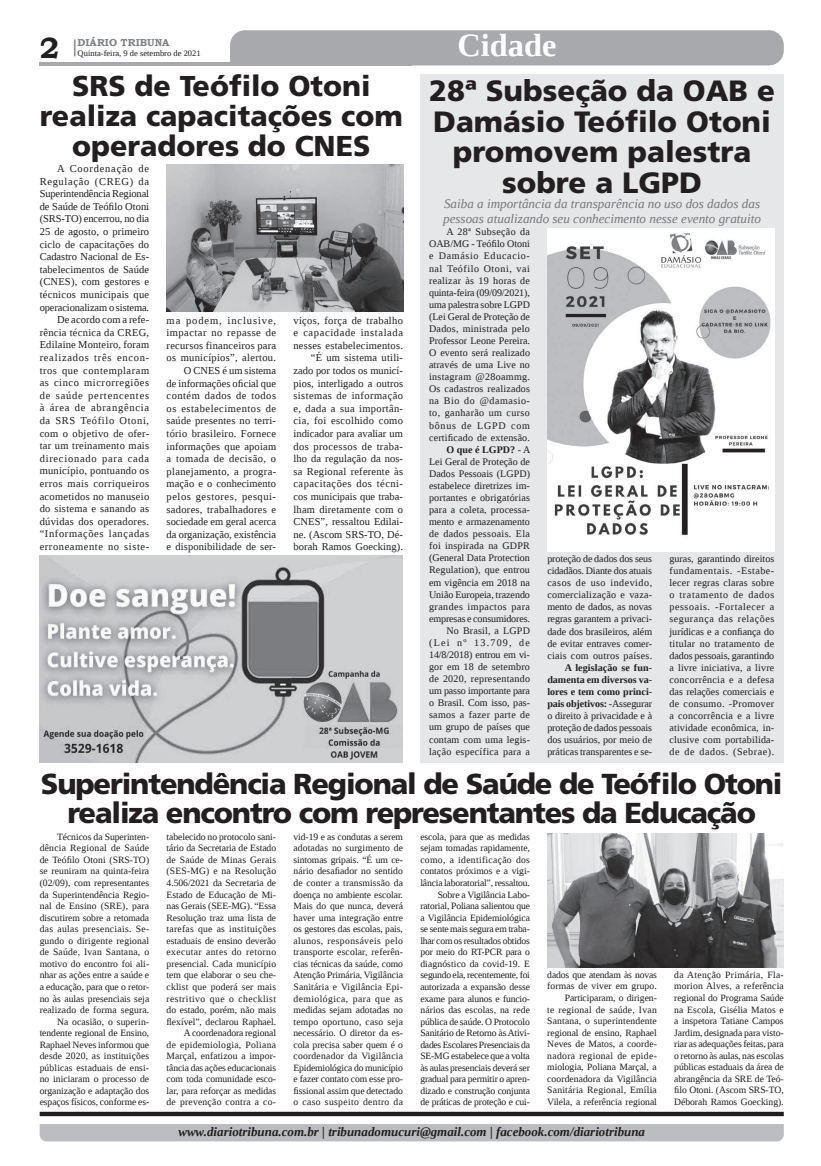
<style>
.page{position:relative;width:821px;height:1166px;background:#fff}
.page>*{position:absolute;margin:0;border:0;box-sizing:border-box;transform-origin:0 0}
.t1{font:700 32.38px "Liberation Serif";color:#fff}
.t2{font:900 29.31px/30.6px "Frutiger LT Std";color:#231f20;text-align:center}
.t3{font:700 29.31px "Bookman Old Style";color:#231f20}
.t4{font:900 28.88px/29.8px "Frutiger LT Std";letter-spacing:-.04em;color:#231f20;text-align:center}
.t5{font:900 28.7px/30px "Frutiger LT Std";color:#231f20;text-align:center}
.t6{font:italic 13.12px/14.9px "Liberation Serif";color:#76787b}
.t7{font:italic 700 12.95px "Liberation Serif";color:#231f20}
.t8{font:10.5px/12.6px "Liberation Serif";letter-spacing:.025em;color:#231f20;text-align:right}
.t9{font:10.06px/12.1px "Liberation Serif";letter-spacing:.015em;color:#231f20;text-align:justify}
.t10{font:700 10.06px "Bookman Old Style";color:#808285}
.t11{font:9.62px/11.5px "Liberation Serif";letter-spacing:-.005em;color:#231f20;text-align:right}
.t12{font:8.4px "Liberation Serif";color:#231f20}
.s1{font-weight:700}
</style>
<div class="page">
<svg style="left:74px;top:39px;width:2px;height:17px"></svg>
<hr style="left:40px;top:62px;width:372px;height:3px;background:#a8a9ad">
<div style="left:230px;top:30px;width:554px;height:35px;background:#a8a9ad"></div>
<div style="left:40px;top:1124px;width:744px;height:17px;background:#bcbdc0"></div>
<div style="left:420px;top:74px;width:364px;height:688px;background:#e6e7e9"></div>
<img style="left:547px;top:228px;width:227px;height:323px">
<img style="left:167px;top:165px;width:236px;height:146px">
<img style="left:547px;top:833px;width:237px;height:134px">
<img style="left:40px;top:555px;width:363px;height:207px">
<hr style="left:40px;top:1112px;width:744px;height:4px;background:#231f20">
<h2 class="t3" style="left:40px;top:27px;width:21px">2</h2>
<p class="t10" style="left:78px;top:35px;width:93px">DIÁRIO TRIBUNA</p>
<p class="t12" style="left:78px;top:48px;width:125px">Quinta-feira, 9 de setembro de 2021</p>
<h3 class="t5" style="left:40px;top:71px;width:365px">SRS de Teófilo Otoni realiza capacitações com operadores do CNES</h3>
<p class="t8" style="left:40px;top:162px;width:111px">A Coordenação de<br>Regulação (CREG) da<br>Superintendência Regional de Saúde de Teófilo Otoni (SRS-TO) encerrou, no dia<br>25 de agosto, o primeiro ciclo de capacitações do<br>Cadastro Nacional de Es&shy;tabelecimentos de Saúde (CNES), com gestores e técnicos municipais que operacionalizam o sistema.<br>De acordo com a refe&shy;rência técnica da CREG,<br>Edilaine Monteiro, foram realizados três encon&shy;tros que contemplaram as cinco microrregiões de saúde pertencentes à área de abrangência da SRS Teófilo Otoni, com o objetivo de ofer&shy;tar um treinamento mais direcionado para cada município, pontuando os erros mais corriqueiros acometidos no manuseio do sistema e sanando as dúvidas dos operadores. “Informações lançadas erroneamente no siste-</p>
<p class="t8" style="left:167px;top:314px;width:111px">ma podem, inclusive, impactar no repasse de recursos financeiros para os municípios”, alertou.<br>O CNES é um sistema<br>de informações oficial que contém dados de todos os estabelecimentos de saúde presentes no terri&shy;tório brasileiro. Fornece informações que apoiam a tomada de decisão, o planejamento, a progra&shy;mação e o conhecimento pelos gestores, pesqui&shy;sadores, trabalhadores e sociedade em geral acerca da organização, existência e disponibilidade de ser-</p>
<p class="t8" style="left:294px;top:314px;width:111px">viços, força de trabalho e capacidade instalada nesses estabelecimentos. “É um sistema utili&shy;zado por todos os municí&shy;pios, interligado a outros sistemas de informação e, dada a sua importân&shy;cia, foi escolhido como indicador para avaliar um dos processos de traba&shy;lho da regulação da nos&shy;sa Regional referente às capacitações dos técni&shy;cos municipais que traba&shy;lham diretamente com o<br>CNES”, ressaltou Edilai&shy;ne. (Ascom SRS-TO, Dé&shy;borah Ramos Goecking).</p>
<h1 class="t1" style="left:457px;top:24px;width:100px">Cidade</h1>
<h2 class="t2" style="left:429px;top:75px;width:347px">28ª Subseção da OAB e<br>Damásio Teófilo Otoni promovem palestra sobre a LGPD</h2>
<p class="t9" style="left:429px;top:226px;width:103px;text-align:right">A 28ª Subseção da<br>OAB/MG - Teófilo Otoni e Damásio Educacio&shy;nal Teófilo Otoni, vai realizar às 19 horas de quinta-feira (09/09/2021), uma palestra sobre LGPD (Lei Geral de Proteção de<br>Dados, ministrada pelo<br>Professor Leone Pereira.<br>O evento será realizado através de uma Live no instagram @28oammg.<br>Os cadastros realizados na Bio do @damasio&shy;to, ganharão um curso bônus de LGPD com certificado de extensão.<br><span class="s1">O que é LGPD?</span> - A<br>Lei Geral de Proteção de<br>Dados Pessoais (LGPD) estabelece diretrizes im&shy;portantes e obrigatórias para a coleta, processa&shy;mento e armazenamento de dados pessoais. Ela foi inspirada na GDPR (General Data Protection<br>Regulation), que entrou em vigência em 2018 na<br>União Europeia, trazendo grandes impactos para empresas e consumidores.<br>No Brasil, a LGPD (Lei nº 13.709, de<br>14/8/2018) entrou em vi&shy;gor em 18 de setembro de 2020, representando um passo importante para o Brasil. Com isso, pas&shy;samos a fazer parte de um grupo de países que contam com uma legis&shy;lação específica para a</p>
<h3 class="t6" style="left:443px;top:196px;width:319px">Saiba a importância da transparência no uso dos dados das pessoas atualizando seu conhecimento nesse evento gratuito</h3>
<p class="t9" style="left:547px;top:553px;width:106px">proteção de dados dos seus cidadãos. Diante dos atuais casos de uso indevido, comercialização e vaza&shy;mento de dados, as novas regras garantem a privaci&shy;dade dos brasileiros, além de evitar entraves comer&shy;ciais com outros países.</p>
<p class="t9" style="left:547px;top:661px;width:106px;text-indent:17px"><span class="s1">A legislação se fun&shy;damenta em diversos va&shy;lores e tem como princi&shy;pais objetivos:</span> -Assegurar o direito à privacidade e à proteção de dados pessoais dos usuários, por meio de práticas transparentes e se-</p>
<p class="t9" style="left:670px;top:553px;width:106px">guras, garantindo direitos fundamentais. -Estabe&shy;lecer regras claras sobre o tratamento de dados pessoais. -Fortalecer a segurança das relações jurídicas e a confiança do titular no tratamento de dados pessoais, garantindo a livre iniciativa, a livre concorrência e a defesa das relações comerciais e de consumo. -Promover a concorrência e a livre atividade econômica, in&shy;clusive com portabilida&shy;de de dados. (Sebrae).</p>
<h3 class="t4" style="left:41px;top:768px;width:743px">Superintendência Regional de Saúde de Teófilo Otoni realiza encontro com representantes da Educação</h3>
<p class="t11" style="left:40px;top:831px;width:111px">Técnicos da Superinten&shy;dência Regional de Saúde de Teófilo Otoni (SRS-TO) se reuniram na quinta-feira (02/09), com representantes da Superintendência Regio&shy;nal de Ensino (SRE), para discutirem sobre a retomada das aulas presenciais. Se&shy;gundo o dirigente regional de Saúde, Ivan Santana, o motivo do encontro foi ali&shy;nhar as ações entre a saúde e a educação, para que o retor&shy;no às aulas presenciais seja realizado de forma segura.<br>Na ocasião, o superin&shy;tendente regional de Ensino,<br>Raphael Neves informou que desde 2020, as instituições públicas estaduais de ensi&shy;no iniciaram o processo de organização e adaptação dos espaços físicos, conforme es-</p>
<p class="t11" style="left:167px;top:831px;width:111px">tabelecido no protocolo sani&shy;tário da Secretaria de Estado de Saúde de Minas Gerais (SES-MG) e na Resolução<br>4.506/2021 da Secretaria de<br>Estado de Educação de Mi&shy;nas Gerais (SEE-MG). “Essa<br>Resolução traz uma lista de tarefas que as instituições estaduais de ensino deverão executar antes do retorno presencial. Cada município tem que elaborar o seu che&shy;cklist que poderá ser mais restritivo que o checklist do estado, porém, não mais flexível”, declarou Raphael.<br>A coordenadora regional<br>de epidemiologia, Poliana<br>Marçal, enfatizou a impor&shy;tância das ações educacionais com toda comunidade esco&shy;lar, para reforçar as medidas de prevenção contra a co-</p>
<p class="t11" style="left:293px;top:831px;width:111px;text-align:justify">vid-19 e as condutas a serem adotadas no surgimento de sintomas gripais. “É um ce&shy;nário desafiador no sentido de conter a transmissão da doença no ambiente escolar.<br>Mais do que nunca, deverá haver uma integração entre os gestores das escolas, pais, alunos, responsáveis pelo transporte escolar, referên&shy;cias técnicas da saúde, como Atenção Primária, Vigilância Sanitária e Vigilância Epi&shy;demiológica, para que as medidas sejam adotadas no tempo oportuno, caso seja necessário. O diretor da es&shy;cola precisa saber quem é o coordenador da Vigilância Epidemiológica do município e fazer contato com esse pro&shy;fissional assim que detectado o caso suspeito dentro da</p>
<p class="t11" style="left:420px;top:831px;width:111px">escola, para que as medidas sejam tomadas rapidamente, como, a identificação dos contatos próximos e a vigi&shy;lância laboratorial”, ressaltou.<br>Sobre a Vigilância Labo&shy;ratorial, Poliana salientou que a Vigilância Epidemiológica se sente mais segura em traba&shy;lhar com os resultados obtidos por meio do RT-PCR para o diagnóstico da covid-19. E segundo ela, recentemente, foi autorizada a expansão desse exame para alunos e funcio&shy;nários das escolas, na rede pública de saúde. O Protocolo<br>Sanitário de Retorno às Ativi&shy;dades Escolares Presenciais da<br>SE-MG estabelece que a volta às aulas presenciais deverá ser gradual para permitir o apren&shy;dizado e construção conjunta de práticas de proteção e cui-</p>
<p class="t11" style="left:547px;top:969px;width:111px">dados que atendam às novas formas de viver em grupo.<br>Participaram, o dirigen-<br>te regional de saúde, Ivan<br>Santana, o superintendente regional de ensino, Raphael<br>Neves de Matos, a coorde&shy;nadora regional de epide&shy;miologia, Poliana Marçal, a coordenadora da Vigilância<br>Sanitária Regional, Emília<br>Vilela, a referência regional</p>
<p class="t11" style="left:674px;top:969px;width:111px;text-align:justify">da Atenção Primária, Fla&shy;morion Alves, a referência regional do Programa Saúde na Escola, Gisélia Matos e a inspetora Tatiane Campos Jardim, designada para visto&shy;riar as adequações feitas, para o retorno às aulas, nas escolas públicas estaduais da área de abrangência da SRE de Teó&shy;filo Otoni. (Ascom SRS-TO, Déborah Ramos Goecking).</p>
<h3 class="t7" style="left:178px;top:1123px;width:468px">www.diariotribuna.com.br | tribunadomucuri@gmail.com | facebook.com/diariotribuna</h3>
</div>
